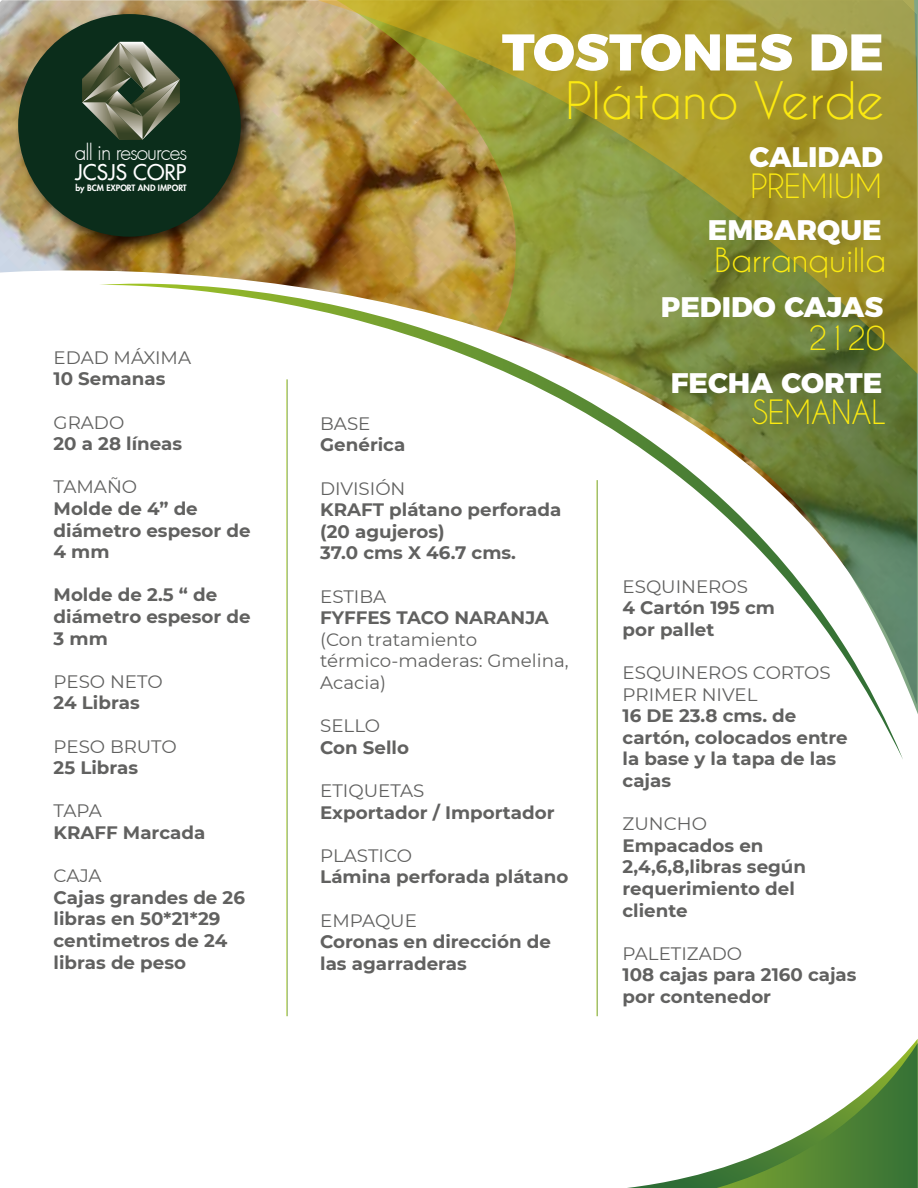
<style>
.page{position:relative;width:918px;height:1188px;background:#fff}
.page>*{position:absolute;margin:0;border:0;box-sizing:border-box;transform-origin:0 0}
.t1{font:800 51.45px "Montserrat";color:#fff}
.t2{font:48.45px "Caviar Dreams";color:#fcea10}
.t3{font:31.35px "Caviar Dreams";color:#fcea10}
.t4{font:800 28.35px "Montserrat";color:#fff}
.t5{font:500 21px "Futura Std";color:#fff}
.t6{font:300 20.85px "Futura";letter-spacing:-.05em;color:#fff}
.t7{font:700 18px/21.6px "Montserrat";color:#616160}
.t8{font:18px/21.6px "Montserrat";color:#616160}
.t9{font:800 8.55px "Futura Std";color:#fff}
</style>
<div class="page">
<img style="left:0;top:0;width:306px;height:284px">
<img style="left:10px;top:6px;width:249px;height:249px">
<div style="left:18px;top:14px;width:223px;height:223px;background:#0b2d1b;border-radius:50%"></div>
<svg style="left:82px;top:42px;width:98px;height:98px"></svg>
<svg style="left:514px;top:376px;width:404px;height:339px"></svg>
<img style="left:306px;top:0;width:612px;height:376px">
<svg style="left:627px;top:1039px;width:291px;height:149px"></svg>
<hr style="left:597px;top:480px;width:1px;height:536px;background:#fff">
<p class="t6" style="left:75px;top:140px;width:114px">all in resources</p>
<p class="t5" style="left:75px;top:159px;width:113px">JCSJS CORP</p>
<p class="t9" style="left:75px;top:182px;width:113px">by BCM EXPORT AND IMPORT</p>
<p class="t8" style="left:54px;top:346px;width:139px">EDAD MÁXIMA</p>
<p class="t7" style="left:54px;top:367px;width:113px">10 Semanas</p>
<p class="t8" style="left:54px;top:411px;width:72px">GRADO</p>
<p class="t7" style="left:54px;top:432px;width:130px">20 a 28 líneas</p>
<p class="t8" style="left:54px;top:476px;width:85px">TAMAÑO</p>
<p class="t7" style="left:54px;top:497px;width:198px">Molde de 4” de diámetro espesor de<br>4 mm</p>
<p class="t7" style="left:54px;top:583px;width:198px">Molde de 2.5 “ de diámetro espesor de<br>3 mm</p>
<p class="t8" style="left:54px;top:670px;width:111px">PESO NETO</p>
<p class="t7" style="left:54px;top:691px;width:88px">24 Libras</p>
<p class="t8" style="left:54px;top:735px;width:125px">PESO BRUTO</p>
<p class="t7" style="left:54px;top:756px;width:86px">25 Libras</p>
<p class="t8" style="left:54px;top:800px;width:50px">TAPA</p>
<p class="t7" style="left:54px;top:821px;width:153px">KRAFF Marcada</p>
<p class="t8" style="left:54px;top:864px;width:50px">CAJA</p>
<p class="t7" style="left:54px;top:886px;width:193px">Cajas grandes de 26 libras en 50*21*29 centimetros de 24 libras de peso</p>
<h1 class="t1" style="left:502px;top:10px;width:384px">TOSTONES DE</h1>
<h2 class="t2" style="left:565px;top:71px;width:321px">Plátano Verde</h2>
<h3 class="t4" style="left:750px;top:133px;width:135px">CALIDAD</h3>
<h3 class="t3" style="left:750px;top:167px;width:133px">PREMIUM</h3>
<h3 class="t4" style="left:708px;top:207px;width:175px">EMBARQUE</h3>
<h3 class="t3" style="left:714px;top:241px;width:173px">Barranquilla</h3>
<h3 class="t4" style="left:661px;top:284px;width:224px">PEDIDO CAJAS</h3>
<p class="t8" style="left:320px;top:412px;width:52px">BASE</p>
<p class="t7" style="left:320px;top:433px;width:87px">Genérica</p>
<p class="t8" style="left:320px;top:477px;width:87px">DIVISIÓN</p>
<p class="t7" style="left:320px;top:498px;width:243px">KRAFT plátano perforada (20 agujeros)<br>37.0 cms X 46.7 cms.</p>
<p class="t8" style="left:320px;top:585px;width:68px">ESTIBA</p>
<p class="t7" style="left:320px;top:606px;width:230px">FYFFES TACO NARANJA</p>
<p class="t8" style="left:320px;top:628px;width:250px">(Con tratamiento térmico-maderas: Gmelina,<br>Acacia)</p>
<p class="t8" style="left:320px;top:714px;width:61px">SELLO</p>
<p class="t7" style="left:320px;top:736px;width:90px">Con Sello</p>
<p class="t8" style="left:320px;top:779px;width:106px">ETIQUETAS</p>
<p class="t7" style="left:320px;top:800px;width:236px">Exportador / Importador</p>
<p class="t8" style="left:320px;top:844px;width:93px">PLASTICO</p>
<p class="t7" style="left:320px;top:865px;width:250px">Lámina perforada plátano</p>
<p class="t8" style="left:320px;top:909px;width:98px">EMPAQUE</p>
<p class="t7" style="left:320px;top:930px;width:232px">Coronas en dirección de las agarraderas</p>
<h3 class="t3" style="left:808px;top:319px;width:79px">2120</h3>
<h3 class="t4" style="left:671px;top:359px;width:213px">FECHA CORTE</h3>
<h3 class="t3" style="left:752px;top:393px;width:136px">SEMANAL</h3>
<p class="t8" style="left:623px;top:575px;width:127px">ESQUINEROS</p>
<p class="t7" style="left:623px;top:596px;width:154px">4 Cartón 195 cm por pallet</p>
<p class="t8" style="left:623px;top:661px;width:210px">ESQUINEROS CORTOS<br>PRIMER NIVEL</p>
<p class="t7" style="left:623px;top:704px;width:227px">16 DE 23.8 cms. de cartón, colocados entre la base y la tapa de las cajas</p>
<p class="t8" style="left:623px;top:812px;width:86px">ZUNCHO</p>
<p class="t7" style="left:623px;top:834px;width:185px">Empacados en<br>2,4,6,8,libras según requerimiento del cliente</p>
<p class="t8" style="left:623px;top:942px;width:121px">PALETIZADO</p>
<p class="t7" style="left:623px;top:963px;width:236px">108 cajas para 2160 cajas por contenedor</p>
</div>
